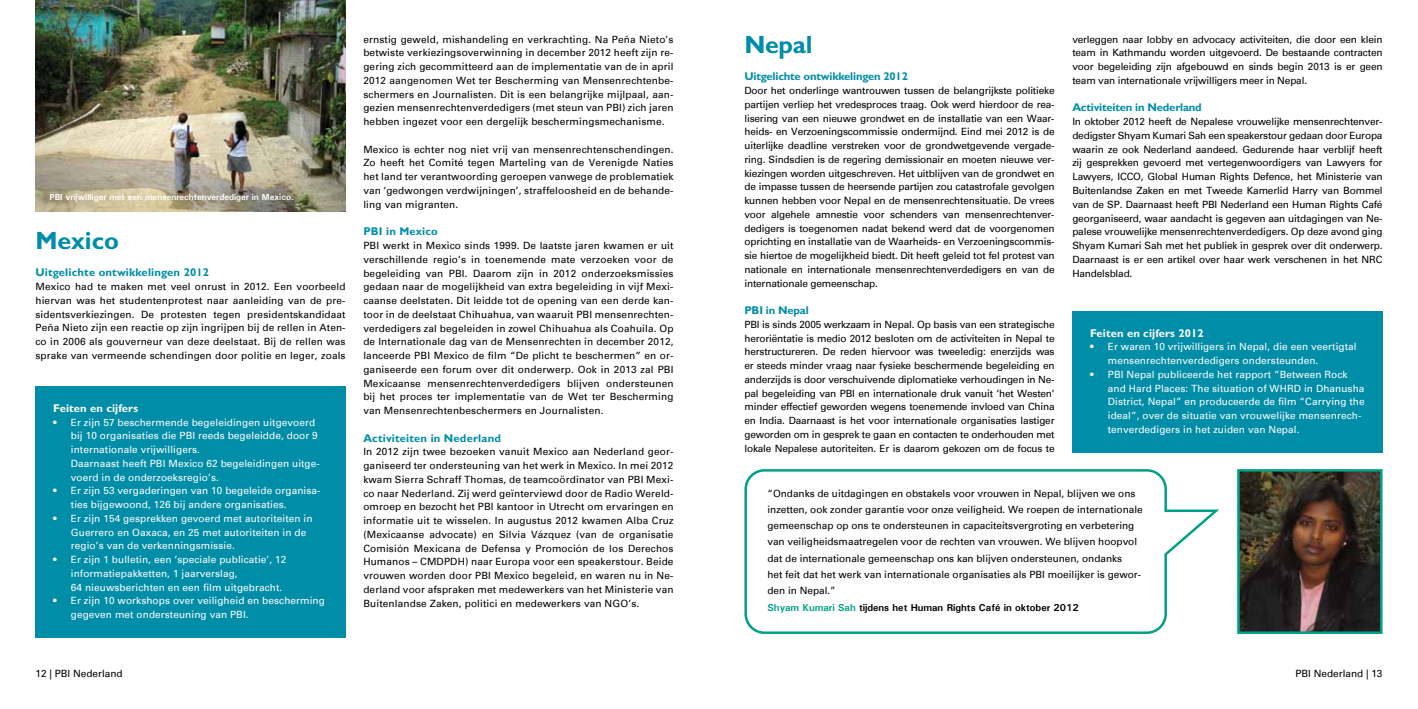
<style>
.page{position:relative;width:1418px;height:709px;background:#fff}
.page>*{position:absolute;margin:0;border:0;box-sizing:border-box;transform-origin:0 0}
.t1{font:700 25px "Gill Sans";color:#008da8}
.t2{font:700 11.25px "Gill Sans";letter-spacing:.005em;color:#008da8}
.t3{font:700 11.25px "Gill Sans";letter-spacing:-.015em;color:#008da8}
.t4{font:700 11.25px "Gill Sans";letter-spacing:.01em;color:#fff}
.t5{font:10px/13.8px "Univers";color:#000;text-align:justify}
.t6{font:10px/13.8px "Univers";letter-spacing:.01em;color:#fff}
.t7{font:700 8.75px "Univers";color:#fff}
.s1{font-weight:700;color:#009f86}
.s2{font-weight:700}
</style>
<div class="page">
<div style="left:35px;top:386px;width:310px;height:252px;background:#008da8"></div>
<div style="left:1072px;top:311px;width:310px;height:142px;background:#008da8"></div>
<img style="left:35px;top:0;width:310px;height:211px">
<svg style="left:744px;top:469px;width:476px;height:165px"></svg>
<img style="left:1240px;top:472px;width:139px;height:159px">
<div style="left:1237px;top:469px;width:145px;height:165px;border:2px solid #009f86"></div>
<p class="t7" style="left:50px;top:192px;width:246px">PBI vrijwilliger met een mensenrechtenverdediger in Mexico.</p>
<h1 class="t1" style="left:35px;top:226px;width:85px">Mexico</h1>
<p class="t2" style="left:35px;top:266px;width:175px">Uitgelichte ontwikkelingen 2012</p>
<p class="t5" style="left:35px;top:280px;width:312px">Mexico had te maken met veel onrust in 2012. Een voorbeeld hiervan was het studentenprotest naar aanleiding van de pre&shy;sidentsverkiezingen. De protesten tegen presidentskandidaat Peña Nieto zijn een reactie op zijn ingrijpen bij de rellen in Aten&shy;co in 2006 als gouverneur van deze deelstaat. Bij de rellen was sprake van vermeende schendingen door politie en leger, zoals</p>
<p class="t4" style="left:53px;top:401px;width:86px">Feiten en cijfers</p>
<p class="t6" style="left:71px;top:415px;width:250px;text-indent:-18px">• Er zijn 57 beschermende begeleidingen uitgevoerd bij 10 organisaties die PBI reeds begeleidde, door 9 internationale vrijwilligers.<br>Daarnaast heeft PBI Mexico 62 begeleidingen uitge&shy;voerd in de onderzoeksregio’s.</p>
<p class="t6" style="left:71px;top:484px;width:251px;text-indent:-18px">• Er zijn 53 vergaderingen van 10 begeleide organisa&shy;ties bijgewoond, 126 bij andere organisaties.</p>
<p class="t6" style="left:71px;top:511px;width:243px;text-indent:-18px">• Er zijn 154 gesprekken gevoerd met autoriteiten in<br>Guerrero en Oaxaca, en 25 met autoriteiten in de regio’s van de verkenningsmissie.</p>
<p class="t6" style="left:71px;top:553px;width:217px;text-indent:-18px">• Er zijn 1 bulletin, een ‘speciale publicatie’, 12 informatiepakketten, 1 jaarverslag,<br>64 nieuwsberichten en een film uitgebracht.</p>
<p class="t6" style="left:71px;top:594px;width:255px;text-indent:-18px">• Er zijn 10 workshops over veiligheid en bescherming gegeven met ondersteuning van PBI.</p>
<p class="t5" style="left:363px;top:32px;width:312px">ernstig geweld, mishandeling en verkrachting. Na Peña Nieto’s betwiste verkiezingsoverwinning in december 2012 heeft zijn re&shy;gering zich gecommitteerd aan de implementatie van de in april 2012 aangenomen Wet ter Bescherming van Mensenrechtenbe&shy;schermers en Journalisten. Dit is een belangrijke mijlpaal, aan&shy;gezien mensenrechtenverdedigers (met steun van PBI) zich jaren hebben ingezet voor een dergelijk beschermingsmechanisme.</p>
<p class="t5" style="left:363px;top:142px;width:312px">Mexico is echter nog niet vrij van mensenrechtenschendingen.<br>Zo heeft het Comité tegen Marteling van de Verenigde Naties het land ter verantwoording geroepen vanwege de problematiek van ‘gedwongen verdwijningen’, straffeloosheid en de behande&shy;ling van migranten.</p>
<p class="t2" style="left:363px;top:225px;width:76px">PBI in Mexico</p>
<p class="t5" style="left:363px;top:239px;width:312px">PBI werkt in Mexico sinds 1999. De laatste jaren kwamen er uit verschillende regio’s in toenemende mate verzoeken voor de begeleiding van PBI. Daarom zijn in 2012 onderzoeksmissies gedaan naar de mogelijkheid van extra begeleiding in vijf Mexi&shy;caanse deelstaten. Dit leidde tot de opening van een derde kan&shy;toor in de deelstaat Chihuahua, van waaruit PBI mensenrechten&shy;verdedigers zal begeleiden in zowel Chihuahua als Coahuila. Op de Internationale dag van de Mensenrechten in december 2012, lanceerde PBI Mexico de film “De plicht te beschermen” en or&shy;ganiseerde een forum over dit onderwerp. Ook in 2013 zal PBI Mexicaanse mensenrechtenverdedigers blijven ondersteunen bij het proces ter implementatie van de Wet ter Bescherming van Mensenrechtenbeschermers en Journalisten.</p>
<p class="t2" style="left:363px;top:431px;width:139px">Activiteiten in Nederland</p>
<p class="t5" style="left:363px;top:445px;width:312px">In 2012 zijn twee bezoeken vanuit Mexico aan Nederland geor&shy;ganiseerd ter ondersteuning van het werk in Mexico. In mei 2012 kwam Sierra Schraff Thomas, de teamcoördinator van PBI Mexi&shy;co naar Nederland. Zij werd geïnterviewd door de Radio Wereld&shy;omroep en bezocht het PBI kantoor in Utrecht om ervaringen en informatie uit te wisselen. In augustus 2012 kwamen Alba Cruz (Mexicaanse advocate) en Silvia Vázquez (van de organisatie Comisión Mexicana de Defensa y Promoción de los Derechos Humanos – CMDPDH) naar Europa voor een speakerstour. Beide vrouwen worden door PBI Mexico begeleid, en waren nu in Ne&shy;derland voor afspraken met medewerkers van het Ministerie van Buitenlandse Zaken, politici en medewerkers van NGO’s.</p>
<h1 class="t1" style="left:744px;top:29px;width:70px">Nepal</h1>
<p class="t3" style="left:744px;top:70px;width:165px">Uitgelichte ontwikkelingen 2012</p>
<p class="t5" style="left:744px;top:84px;width:312px">Door het onderlinge wantrouwen tussen de belangrijkste politieke partijen verliep het vredesproces traag. Ook werd hierdoor de rea&shy;lisering van een nieuwe grondwet en de installatie van een Waar&shy;heids- en Verzoeningscommissie ondermijnd. Eind mei 2012 is de uiterlijke deadline verstreken voor de grondwetgevende vergade&shy;ring. Sindsdien is de regering demissionair en moeten nieuwe ver&shy;kiezingen worden uitgeschreven. Het uitblijven van de grondwet en de impasse tussen de heersende partijen zou catastrofale gevolgen kunnen hebben voor Nepal en de mensenrechtensituatie. De vrees voor algehele amnestie voor schenders van mensenrechtenver&shy;dedigers is toegenomen nadat bekend werd dat de voorgenomen oprichting en installatie van de Waarheids- en Verzoeningscommis&shy;sie hiertoe de mogelijkheid biedt. Dit heeft geleid tot fel protest van nationale en internationale mensenrechtenverdedigers en van de internationale gemeenschap.</p>
<p class="t2" style="left:744px;top:304px;width:66px">PBI in Nepal</p>
<p class="t5" style="left:744px;top:317px;width:312px">PBI is sinds 2005 werkzaam in Nepal. Op basis van een strategische heroriëntatie is medio 2012 besloten om de activiteiten in Nepal te herstructureren. De reden hiervoor was tweeledig: enerzijds was er steeds minder vraag naar fysieke beschermende begeleiding en anderzijds is door verschuivende diplomatieke verhoudingen in Ne&shy;pal begeleiding van PBI en internationale druk vanuit ‘het Westen’ minder effectief geworden wegens toenemende invloed van China en India. Daarnaast is het voor internationale organisaties lastiger geworden om in gesprek te gaan en contacten te onderhouden met lokale Nepalese autoriteiten. Er is daarom gekozen om de focus te</p>
<p class="t5" style="left:1072px;top:32px;width:312px">verleggen naar lobby en advocacy activiteiten, die door een klein team in Kathmandu worden uitgevoerd. De bestaande contracten voor begeleiding zijn afgebouwd en sinds begin 2013 is er geen team van internationale vrijwilligers meer in Nepal.</p>
<p class="t3" style="left:1072px;top:101px;width:131px">Activiteiten in Nederland</p>
<p class="t5" style="left:1072px;top:115px;width:312px">In oktober 2012 heeft de Nepalese vrouwelijke mensenrechtenver&shy;dedigster Shyam Kumari Sah een speakerstour gedaan door Europa waarin ze ook Nederland aandeed. Gedurende haar verblijf heeft zij gesprekken gevoerd met vertegenwoordigers van Lawyers for Lawyers, ICCO, Global Human Rights Defence, het Ministerie van Buitenlandse Zaken en met Tweede Kamerlid Harry van Bommel van de SP. Daarnaast heeft PBI Nederland een Human Rights Café georganiseerd, waar aandacht is gegeven aan uitdagingen van Ne&shy;palese vrouwelijke mensenrechtenverdedigers. Op deze avond ging Shyam Kumari Sah met het publiek in gesprek over dit onderwerp.<br>Daarnaast is er een artikel over haar werk verschenen in het NRC Handelsblad.</p>
<p class="t4" style="left:1090px;top:326px;width:115px">Feiten en cijfers 2012</p>
<p class="t6" style="left:1107px;top:340px;width:250px;text-indent:-18px">• Er waren 10 vrijwilligers in Nepal, die een veertigtal mensenrechtenverdedigers ondersteunden.</p>
<p class="t6" style="left:1107px;top:367px;width:258px;text-indent:-18px">• PBI Nepal publiceerde het rapport “Between Rock and Hard Places: The situation of WHRD in Dhanusha District, Nepal” en produceerde de film “Carrying the ideal”, over de situatie van vrouwelijke mensenrech&shy;tenverdedigers in het zuiden van Nepal.</p>
<p class="t5" style="left:767px;top:485px;width:377px;line-height:16.2px;text-align:left">“Ondanks de uitdagingen en obstakels voor vrouwen in Nepal, blijven we ons inzetten, ook zonder garantie voor onze veiligheid. We roepen de internationale gemeenschap op ons te ondersteunen in capaciteitsvergroting en verbetering van veiligheidsmaatregelen voor de rechten van vrouwen. We blijven hoopvol dat de internationale gemeenschap ons kan blijven ondersteunen, ondanks<br>het feit dat het werk van internationale organisaties als PBI moeilijker is gewor&shy;den in Nepal.”<br><span class="s1">Shyam Kumari Sah</span> <span class="s2">tijdens het Human Rights Café in oktober 2012</span></p>
<p class="t5" style="left:35px;top:667px;width:89px">12 | PBI Nederland</p>
<p class="t5" style="left:1295px;top:667px;width:89px">PBI Nederland | 13</p>
</div>
